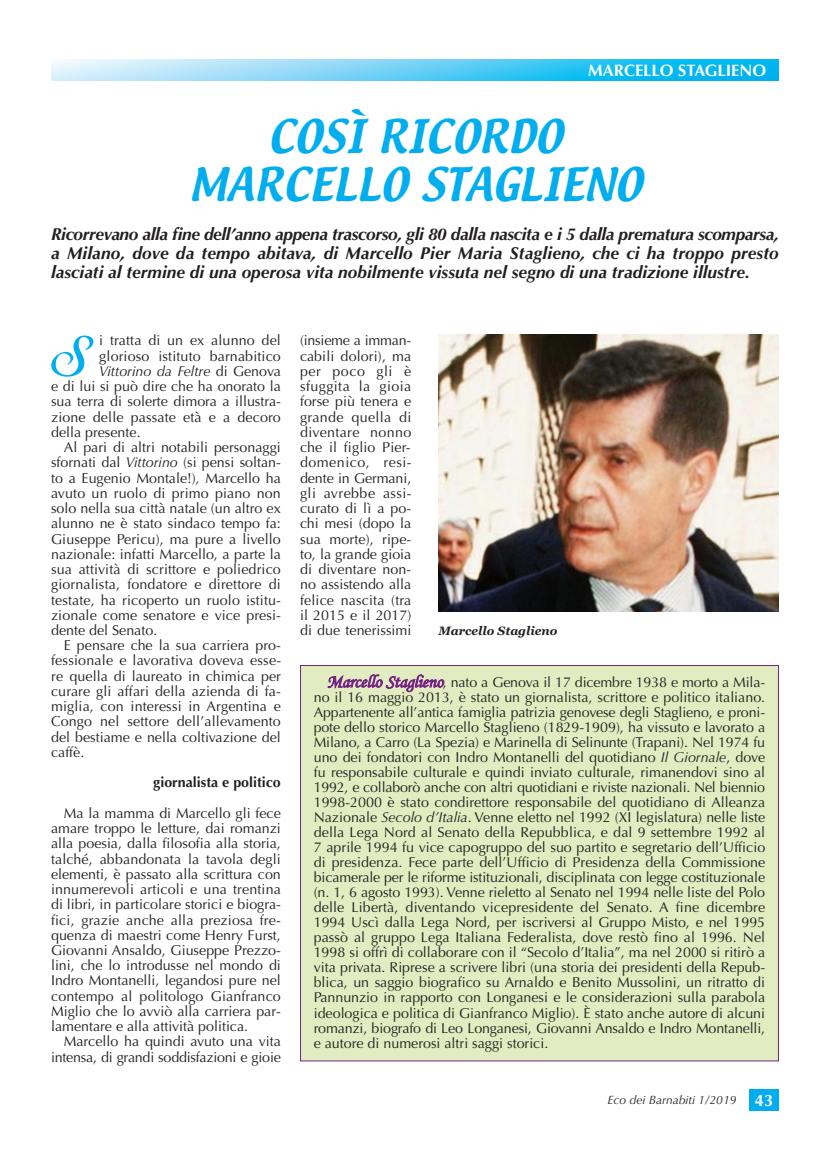
<style>
.page{position:relative;width:830px;height:1149px;background:#fff}
.page>*{position:absolute;margin:0;border:0;box-sizing:border-box;transform-origin:0 0}
.t1{font:57.75px "Alison Laser";color:#00aeef}
.t2{font:40.5px/48px "Textile";color:#00aeef;text-align:center}
.t3{font:italic 700 17.25px/19.2px "Optima";color:#231f20;text-align:justify}
.t4{font:700 16.5px "Optima";color:#fff}
.t5{font:14.25px/15.1px "Optima";color:#231f20;text-align:justify}
.t6{font:italic 14.25px "Optima";color:#231f20}
.t7{font:700 14.25px "Optima";color:#231f20}
.t8{font:italic 12px "Optima";color:#231f20}
.t9{font:italic 700 12px "Georgia";color:#231f20}
.s1{font-style:normal}
.s2{font-style:italic}
.s3{font-family:"Monotype Corsiva";font-size:18px;color:#752284}
.s4{font-weight:700;font-style:normal;font-size:16.5px;color:#fff}
</style>
<div class="page">
<svg style="left:51px;top:60px;width:727px;height:21px;background:#65d0f5"></svg>
<div style="left:748px;top:1089px;width:30px;height:21px;background:#00aeef"></div>
<div style="left:301px;top:665px;width:476px;height:395px;background:#e1edc1"></div>
<img style="left:438px;top:334px;width:340px;height:277px">
<p class="t4" style="left:588px;top:61px;width:179px">MARCELLO STAGLIENO</p>
<h2 class="t2" style="left:188px;top:115px;width:454px">COSÌ RICORDO<br>MARCELLO STAGLIENO</h2>
<p class="t3" style="left:51px;top:224px;width:729px">Ricorrevano alla fine dell’anno appena trascorso, gli 80 dalla nascita e i 5 dalla prematura scomparsa, a Milano, dove da tempo abitava, di Marcello Pier Maria Staglieno, che ci ha troppo presto lasciati al termine di una operosa vita nobilmente vissuta nel segno di una tradizione illustre.</p>
<h1 class="t1" style="left:51px;top:336px;width:35px">S</h1>
<p class="t5" style="left:99px;top:333px;width:183px">i tratta di un ex alunno del</p>
<p class="t5" style="left:99px;top:348px;width:183px">glorioso istituto barnabitico</p>
<p class="t6" style="left:99px;top:362px;width:183px">Vittorino da Feltre <span class="s1">di Genova</span></p>
<p class="t5" style="left:51px;top:379px;width:231px">e di lui si può dire che ha onorato la</p>
<p class="t5" style="left:51px;top:394px;width:231px">sua terra di solerte dimora a illustra-</p>
<p class="t5" style="left:51px;top:409px;width:231px">zione delle passate età e a decoro</p>
<p class="t5" style="left:51px;top:424px;width:91px">della presente.</p>
<p class="t5" style="left:64px;top:440px;width:218px">Al pari di altri notabili personaggi</p>
<p class="t5" style="left:51px;top:455px;width:231px">sfornati dal <span class="s2">Vittorino</span> (si pensi soltan-</p>
<p class="t5" style="left:51px;top:470px;width:231px">to a Eugenio Montale!)<span class="s2">,</span> Marcello ha</p>
<p class="t5" style="left:51px;top:485px;width:231px">avuto un ruolo di primo piano non</p>
<p class="t5" style="left:51px;top:500px;width:231px">solo nella sua città natale (un altro ex</p>
<p class="t5" style="left:51px;top:516px;width:231px">alunno ne è stato sindaco tempo fa:</p>
<p class="t5" style="left:51px;top:531px;width:231px">Giuseppe Pericu), ma pure a livello</p>
<p class="t5" style="left:51px;top:546px;width:231px">nazionale: infatti Marcello, a parte la</p>
<p class="t5" style="left:51px;top:561px;width:231px">sua attività di scrittore e poliedrico</p>
<p class="t5" style="left:51px;top:577px;width:231px">giornalista, fondatore e direttore di</p>
<p class="t5" style="left:51px;top:592px;width:231px">testate, ha ricoperto un ruolo istitu-</p>
<p class="t5" style="left:51px;top:607px;width:231px">zionale come senatore e vice presi-</p>
<p class="t5" style="left:51px;top:622px;width:108px">dente del Senato.</p>
<p class="t5" style="left:64px;top:637px;width:218px">E pensare che la sua carriera pro-</p>
<p class="t5" style="left:51px;top:653px;width:231px">fessionale e lavorativa doveva esse-</p>
<p class="t5" style="left:51px;top:668px;width:231px">re quella di laureato in chimica per</p>
<p class="t5" style="left:51px;top:683px;width:231px">curare gli affari della azienda di fa-</p>
<p class="t5" style="left:51px;top:698px;width:231px">miglia, con interessi in Argentina e</p>
<p class="t5" style="left:51px;top:714px;width:231px">Congo nel settore dell’allevamento</p>
<p class="t5" style="left:51px;top:729px;width:231px">del bestiame e nella coltivazione del</p>
<p class="t5" style="left:51px;top:744px;width:35px">caffè.</p>
<p class="t7" style="left:153px;top:774px;width:129px">giornalista e politico</p>
<p class="t5" style="left:51px;top:805px;width:231px;text-indent:13px">Ma la mamma di Marcello gli fece amare troppo le letture, dai romanzi alla poesia, dalla filosofia alla storia, talché, abbandonata la tavola degli elementi, è passato alla scrittura con innumerevoli articoli e una trentina di libri, in particolare storici e biogra&shy;fici, grazie anche alla preziosa fre&shy;quenza di maestri come Henry Furst, Giovanni Ansaldo, Giuseppe Prezzo&shy;lini, che lo introdusse nel mondo di Indro Montanelli, legandosi pure nel contempo al politologo Gianfranco Miglio che lo avviò alla carriera par&shy;lamentare e alla attività politica.</p>
<p class="t5" style="left:51px;top:1033px;width:231px;text-align:right">Marcello ha quindi avuto una vita intensa, di grandi soddisfazioni e gioie</p>
<p class="t5" style="left:300px;top:333px;width:113px">(insieme a imman&shy;cabili dolori), ma per poco gli è sfuggita la gioia forse più tenera e grande quella di diventare nonno che il figlio Pier&shy;domenico, resi&shy;dente in Germani, gli avrebbe assi&shy;curato di lì a po&shy;chi mesi (dopo la sua morte), ripe&shy;to, la grande gioia di diventare non&shy;no assistendo alla felice nascita (tra il 2015 e il 2017) di due tenerissimi</p>
<p class="t9" style="left:438px;top:623px;width:120px">Marcello Staglieno</p>
<p class="t5" style="left:313px;top:675px;width:453px;text-indent:13px"><span class="s3">Marcello Staglieno</span>, nato a Genova il 17 dicembre 1938 e morto a Mila&shy;no il 16 maggio 2013, è stato un giornalista, scrittore e politico italiano.<br>Appartenente all’antica famiglia patrizia genovese degli Staglieno, e proni&shy;pote dello storico Marcello Staglieno (1829-1909), ha vissuto e lavorato a Milano, a Carro (La Spezia) e Marinella di Selinunte (Trapani). Nel 1974 fu uno dei fondatori con Indro Montanelli del quotidiano <span class="s2">Il Giornale</span>, dove fu responsabile culturale e quindi inviato culturale, rimanendovi sino al 1992, e collaborò anche con altri quotidiani e riviste nazionali. Nel biennio 1998-2000 è stato condirettore responsabile del quotidiano di Alleanza Nazionale <span class="s2">Secolo d’Italia</span>. Venne eletto nel 1992 (XI legislatura) nelle liste della Lega Nord al Senato della Repubblica, e dal 9 settembre 1992 al 7 aprile 1994 fu vice capogruppo del suo partito e segretario dell’Ufficio di presidenza. Fece parte dell’Ufficio di Presidenza della Commissione bicamerale per le riforme istituzionali, disciplinata con legge costituzionale (n. 1, 6 agosto 1993). Venne rieletto al Senato nel 1994 nelle liste del Polo delle Libertà, diventando vicepresidente del Senato. A fine dicembre 1994 Uscì dalla Lega Nord, per iscriversi al Gruppo Misto, e nel 1995 passò al gruppo Lega Italiana Federalista, dove restò fino al 1996. Nel 1998 si offrì di collaborare con il “Secolo d’Italia”, ma nel 2000 si ritirò a vita privata. Riprese a scrivere libri (una storia dei presidenti della Repub&shy;blica, un saggio biografico su Arnaldo e Benito Mussolini, un ritratto di Pannunzio in rapporto con Longanesi e le considerazioni sulla parabola ideologica e politica di Gianfranco Miglio). È stato anche autore di alcuni romanzi, biografo di Leo Longanesi, Giovanni Ansaldo e Indro Montanelli, e autore di numerosi altri saggi storici.</p>
<p class="t8" style="left:607px;top:1092px;width:167px">Eco dei Barnabiti 1/2019 <span class="s4">43</span></p>
</div>
